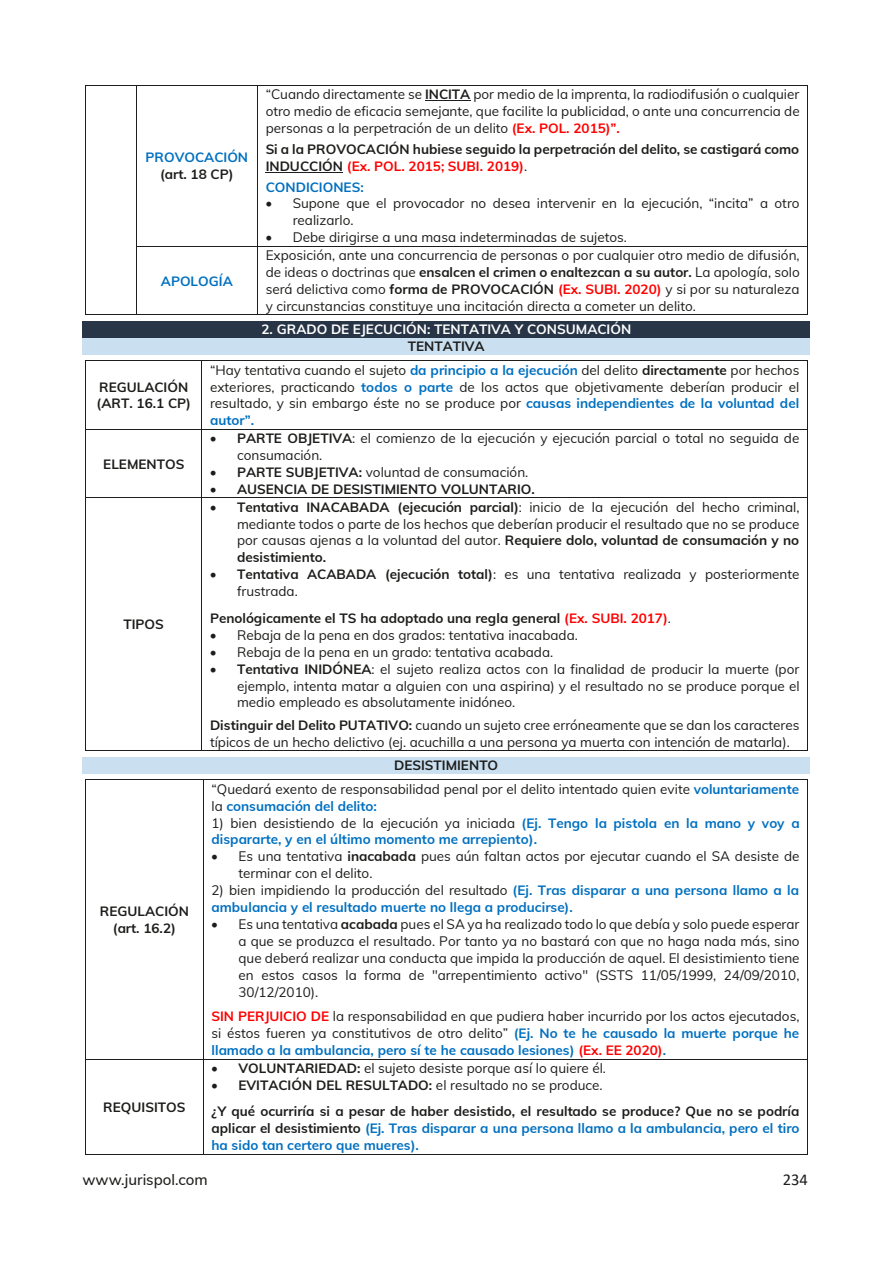
<style>
.page{position:relative;width:893px;height:1263px;background:#fff}
.page>*{position:absolute;margin:0;border:0;box-sizing:border-box;transform-origin:0 0}
.t1{font:16.5px "Calibri";color:#1d1d1b}
.t2{font:500 15px "Mulish";color:#1d1d1b}
.t3{font:13.5px/17px "Mulish";color:#1d1d1b}
.t4{font:700 13.5px/17px "Mulish";color:#1d1d1b}
.t5{font:700 13.5px/17px "Mulish";color:#0070c0}
.t6{font:700 13.5px "Mulish";color:#fff}
.s1{font-weight:700}
.s2{font-weight:700;color:#f00}
.s3{color:#f00}
.s4{font-weight:400}
.s5{font-weight:700;color:#0070c0}
.s6{font-weight:400;color:#1d1d1b}
.s7{color:#0070c0}
</style>
<div class="page">
<hr style="left:425px;top:101px;width:45px;height:1px;background:#1d1d1b">
<hr style="left:266px;top:172px;width:77px;height:1px;background:#1d1d1b">
<hr style="left:86px;top:85px;width:50px;height:1px;background:#1d1d1b">
<hr style="left:137px;top:85px;width:120px;height:1px;background:#1d1d1b">
<hr style="left:258px;top:85px;width:549px;height:1px;background:#1d1d1b">
<hr style="left:85px;top:86px;width:1px;height:160px;background:#1d1d1b">
<hr style="left:136px;top:86px;width:1px;height:160px;background:#1d1d1b">
<hr style="left:257px;top:86px;width:1px;height:160px;background:#1d1d1b">
<hr style="left:807px;top:86px;width:1px;height:160px;background:#1d1d1b">
<hr style="left:137px;top:246px;width:120px;height:1px;background:#1d1d1b">
<hr style="left:258px;top:246px;width:549px;height:1px;background:#1d1d1b">
<hr style="left:85px;top:247px;width:1px;height:67px;background:#1d1d1b">
<hr style="left:86px;top:314px;width:50px;height:1px;background:#1d1d1b">
<hr style="left:136px;top:247px;width:1px;height:67px;background:#1d1d1b">
<hr style="left:137px;top:314px;width:120px;height:1px;background:#1d1d1b">
<hr style="left:257px;top:247px;width:1px;height:67px;background:#1d1d1b">
<hr style="left:258px;top:314px;width:549px;height:1px;background:#1d1d1b">
<hr style="left:807px;top:247px;width:1px;height:67px;background:#1d1d1b">
<div style="left:83px;top:321px;width:727px;height:17px;background:#283547"></div>
<div style="left:83px;top:338px;width:727px;height:17px;background:#cadfef"></div>
<hr style="left:86px;top:360px;width:116px;height:1px;background:#1d1d1b">
<hr style="left:202px;top:360px;width:605px;height:1px;background:#1d1d1b">
<hr style="left:85px;top:361px;width:1px;height:68px;background:#1d1d1b">
<hr style="left:202px;top:361px;width:1px;height:68px;background:#1d1d1b">
<hr style="left:807px;top:361px;width:1px;height:68px;background:#1d1d1b">
<hr style="left:86px;top:429px;width:116px;height:1px;background:#1d1d1b">
<hr style="left:202px;top:429px;width:605px;height:1px;background:#1d1d1b">
<hr style="left:85px;top:429px;width:1px;height:68px;background:#1d1d1b">
<hr style="left:202px;top:429px;width:1px;height:68px;background:#1d1d1b">
<hr style="left:807px;top:429px;width:1px;height:68px;background:#1d1d1b">
<hr style="left:86px;top:497px;width:116px;height:1px;background:#1d1d1b">
<hr style="left:202px;top:497px;width:605px;height:1px;background:#1d1d1b">
<hr style="left:85px;top:498px;width:1px;height:252px;background:#1d1d1b">
<hr style="left:86px;top:750px;width:116px;height:1px;background:#1d1d1b">
<hr style="left:202px;top:498px;width:1px;height:252px;background:#1d1d1b">
<hr style="left:202px;top:750px;width:605px;height:1px;background:#1d1d1b">
<hr style="left:807px;top:498px;width:1px;height:252px;background:#1d1d1b">
<div style="left:83px;top:757px;width:727px;height:17px;background:#cadfef"></div>
<hr style="left:86px;top:779px;width:117px;height:1px;background:#1d1d1b">
<hr style="left:204px;top:779px;width:603px;height:1px;background:#1d1d1b">
<hr style="left:85px;top:780px;width:1px;height:279px;background:#1d1d1b">
<hr style="left:203px;top:780px;width:1px;height:279px;background:#1d1d1b">
<hr style="left:807px;top:780px;width:1px;height:279px;background:#1d1d1b">
<hr style="left:86px;top:1059px;width:117px;height:1px;background:#1d1d1b">
<hr style="left:204px;top:1059px;width:603px;height:1px;background:#1d1d1b">
<hr style="left:85px;top:1059px;width:1px;height:95px;background:#1d1d1b">
<hr style="left:86px;top:1154px;width:117px;height:1px;background:#1d1d1b">
<hr style="left:203px;top:1059px;width:1px;height:95px;background:#1d1d1b">
<hr style="left:204px;top:1154px;width:603px;height:1px;background:#1d1d1b">
<hr style="left:807px;top:1059px;width:1px;height:95px;background:#1d1d1b">
<p class="t5" style="left:146px;top:148px;width:104px">PROVOCACIÓN</p>
<p class="t4" style="left:160px;top:165px;width:75px">(art. 18 CP)</p>
<p class="t5" style="left:161px;top:272px;width:73px">APOLOGÍA</p>
<p class="t3" style="left:266px;top:85px;width:536px;text-align:justify">“Cuando directamente se <span class="s1">INCITA</span> por medio de la imprenta, la radiodifusión o cualquier otro medio de eficacia semejante, que facilite la publicidad, o ante una concurrencia de personas a la perpetración de un delito <span class="s2">(Ex. POL. 2015)”.</span></p>
<p class="t4" style="left:266px;top:140px;width:535px">Si a la PROVOCACIÓN hubiese seguido la perpetración del delito, se castigará como<br>INDUCCIÓN <span class="s3">(Ex. POL. 2015; SUBI. 2019)</span><span class="s4">.</span></p>
<p class="t5" style="left:266px;top:178px;width:100px">CONDICIONES:</p>
<p class="t3" style="left:293px;top:194px;width:508px">Supone que el provocador no desea intervenir en la ejecución, “incita” a otro realizarlo.<br>Debe dirigirse a una masa indeterminadas de sujetos.</p>
<p class="t3" style="left:266px;top:246px;width:536px;text-align:justify">Exposición, ante una concurrencia de personas o por cualquier otro medio de difusión, de ideas o doctrinas que <span class="s1">ensalcen el crimen o enaltezcan a su autor.</span> La apología, solo será delictiva como <span class="s1">forma de PROVOCACIÓN</span> <span class="s2">(Ex. SUBI. 2020)</span> y si por su naturaleza y circunstancias constituye una incitación directa a cometer un delito.</p>
<p class="t6" style="left:262px;top:320px;width:371px">2. GRADO DE EJECUCIÓN: TENTATIVA Y CONSUMACIÓN</p>
<p class="t4" style="left:408px;top:337px;width:78px">TENTATIVA</p>
<p class="t4" style="left:97px;top:378px;width:96px">REGULACIÓN (ART. 16.1 CP)</p>
<p class="t4" style="left:103px;top:455px;width:83px">ELEMENTOS</p>
<p class="t4" style="left:123px;top:615px;width:42px">TIPOS</p>
<p class="t4" style="left:100px;top:902px;width:91px;text-align:center">REGULACIÓN (art. 16.2)</p>
<p class="t4" style="left:103px;top:1098px;width:84px">REQUISITOS</p>
<p class="t3" style="left:210px;top:361px;width:591px;text-align:justify">“Hay tentativa cuando el sujeto <span class="s5">da principio a la ejecución</span> del delito <span class="s1">directamente</span> por hechos exteriores, practicando <span class="s5">todos o parte</span> de los actos que objetivamente deberían producir el resultado, y sin embargo éste no se produce por <span class="s5">causas independientes de la voluntad del autor”.</span></p>
<p class="t3" style="left:237px;top:429px;width:564px"><span class="s1">PARTE OBJETIVA</span>: el comienzo de la ejecución y ejecución parcial o total no seguida de consumación.<br><span class="s1">PARTE SUBJETIVA:</span> voluntad de consumación.<br><span class="s1">AUSENCIA DE DESISTIMIENTO VOLUNTARIO.</span></p>
<p class="t3" style="left:237px;top:498px;width:564px"><span class="s1">Tentativa INACABADA (ejecución parcial)</span>: inicio de la ejecución del hecho criminal, mediante todos o parte de los hechos que deberían producir el resultado que no se produce por causas ajenas a la voluntad del autor. <span class="s1">Requiere dolo, voluntad de consumación y no desistimiento.<br>Tentativa ACABADA (ejecución total)</span>: es una tentativa realizada y posteriormente frustrada.</p>
<p class="t3" style="left:237px;top:609px;width:564px;text-indent:-27px"><span class="s1">Penológicamente el TS ha adoptado una regla general</span> <span class="s2">(Ex. SUBI. 2017)</span>.<br>Rebaja de la pena en dos grados: tentativa inacabada.<br>Rebaja de la pena en un grado: tentativa acabada.<br><span class="s1">Tentativa INIDÓNEA</span>: el sujeto realiza actos con la finalidad de producir la muerte (por ejemplo, intenta matar a alguien con una aspirina) y el resultado no se produce porque el medio empleado es absolutamente inidóneo.</p>
<p class="t3" style="left:210px;top:716px;width:591px"><span class="s1">Distinguir del Delito PUTATIVO:</span> cuando un sujeto cree erróneamente que se dan los caracteres típicos de un hecho delictivo (ej. acuchilla a una persona ya muerta con intención de matarla).</p>
<p class="t4" style="left:394px;top:756px;width:106px">DESISTIMIENTO</p>
<p class="t3" style="left:212px;top:780px;width:589px">“Quedará exento de responsabilidad penal por el delito intentado quien evite <span class="s5">voluntariamente </span>la <span class="s5">consumación del delito:</span></p>
<p class="t5" style="left:212px;top:813px;width:590px"><span class="s6">1) bien desistiendo de la ejecución ya iniciada</span> (Ej. Tengo la pistola en la mano y voy a dispararte, y en el último momento me arrepiento).</p>
<p class="t3" style="left:238px;top:847px;width:563px">Es una tentativa <span class="s1">inacabada</span> pues aún faltan actos por ejecutar cuando el SA desiste de terminar con el delito.</p>
<p class="t5" style="left:211px;top:881px;width:589px"><span class="s6">2) bien impidiendo la producción del resultado</span> (Ej. Tras disparar a una persona llamo a la ambulancia y el resultado muerte no llega a producirse).</p>
<p class="t3" style="left:239px;top:915px;width:563px;text-align:justify">Es una tentativa <span class="s1">acabada</span> pues el SA ya ha realizado todo lo que debía y solo puede esperar a que se produzca el resultado. Por tanto ya no bastará con que no haga nada más, sino que deberá realizar una conducta que impida la producción de aquel. El desistimiento tiene en estos casos la forma de "arrepentimiento activo" (SSTS 11/05/1999, 24/09/2010, 30/12/2010).</p>
<p class="t3" style="left:211px;top:1007px;width:589px;text-align:justify"><span class="s2">SIN PERJUICIO DE</span> la responsabilidad en que pudiera haber incurrido por los actos ejecutados, si éstos fueren ya constitutivos de otro delito” <span class="s5">(Ej. No te he causado la muerte porque he llamado a la ambulancia, pero sí te he causado lesiones)</span> <span class="s2">(Ex. EE 2020)</span><span class="s5">.</span></p>
<p class="t3" style="left:238px;top:1059px;width:369px"><span class="s1">VOLUNTARIEDAD:</span> el sujeto desiste porque así lo quiere él.<br><span class="s1">EVITACIÓN DEL RESULTADO:</span> el resultado no se produce.</p>
<p class="t4" style="left:212px;top:1102px;width:590px;text-align:justify">¿Y qué ocurriría si a pesar de haber desistido, el resultado se produce? Que no se podría aplicar el desistimiento <span class="s7">(Ej. Tras disparar a una persona llamo a la ambulancia, pero el tiro ha sido tan certero que mueres).</span></p>
<p class="t2" style="left:83px;top:1169px;width:127px">www.jurispol.com</p>
<p class="t1" style="left:783px;top:1168px;width:27px">234</p>
</div>
